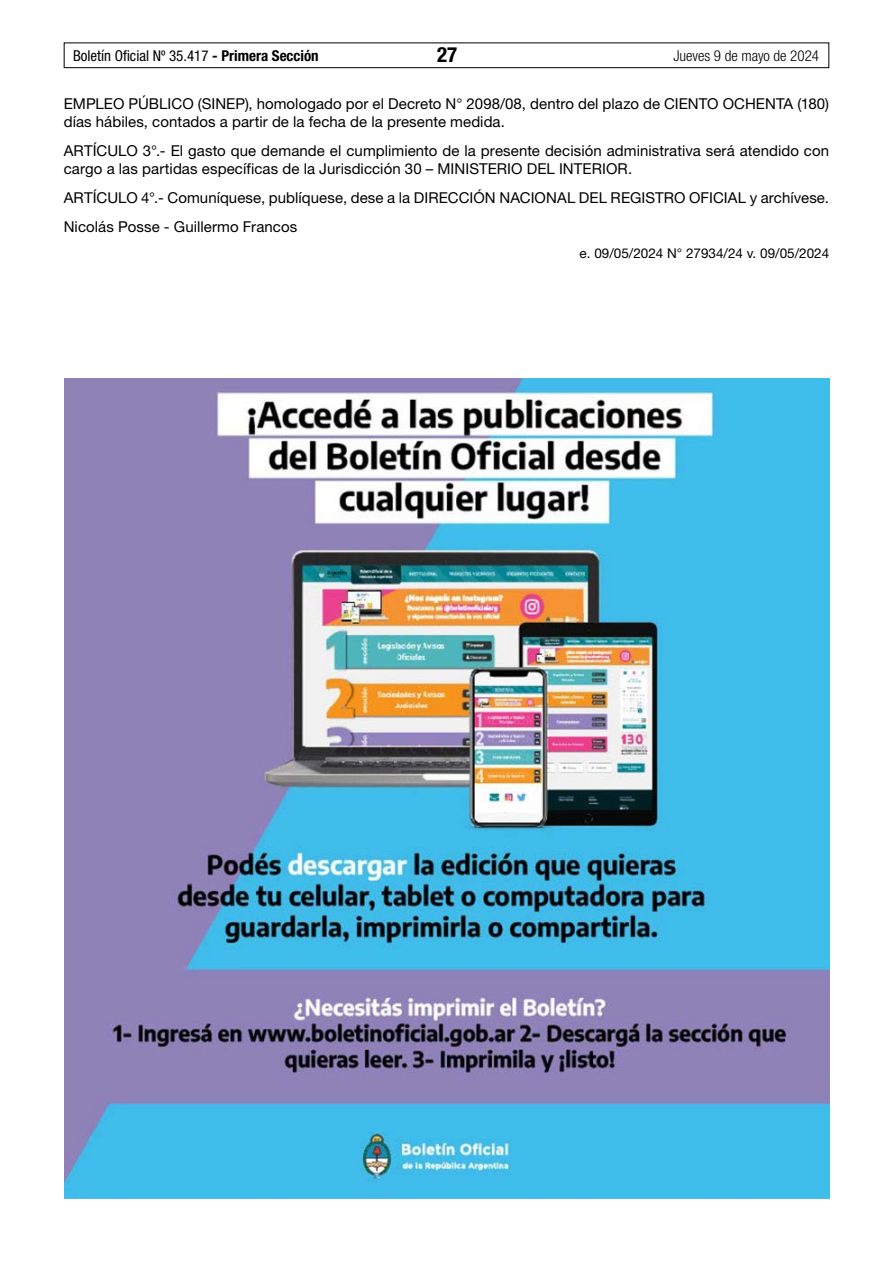
<style>
.page{position:relative;width:893px;height:1263px;background:#fff}
.page>*{position:absolute;margin:0;border:0;box-sizing:border-box;transform-origin:0 0}
.t1{font:700 condensed 21px "Helvetica Neue LT Std";color:#000}
.t2{font:15px/18px "Helvetica Neue LT Std";letter-spacing:.005em;color:#000}
.t3{font:condensed 15px "Helvetica Neue LT Std";color:#000}
.t4{font:300 condensed 15px "Helvetica Neue LT Std";color:#000}
.t5{font:13.5px "Helvetica Neue LT Std";color:#000}
.s1{font-weight:700}
</style>
<div class="page">
<div style="left:64px;top:43px;width:765px;height:25px;border:1px solid #000"></div>
<img style="left:65px;top:378px;width:765px;height:820px">
<p class="t3" style="left:73px;top:47px;width:247px">Boletín Oficial Nº 35.417 <span class="s1">- Primera Sección</span></p>
<h1 class="t1" style="left:437px;top:42px;width:22px">27</h1>
<p class="t4" style="left:673px;top:47px;width:147px">Jueves 9 de mayo de 2024</p>
<p class="t2" style="left:64px;top:94px;width:767px">EMPLEO PÚBLICO (SINEP), homologado por el Decreto N° 2098/08, dentro del plazo de CIENTO OCHENTA (180) días hábiles, contados a partir de la fecha de la presente medida.</p>
<p class="t2" style="left:64px;top:141px;width:767px">ARTÍCULO 3°.- El gasto que demande el cumplimiento de la presente decisión administrativa será atendido con cargo a las partidas específicas de la Jurisdicción 30 – MINISTERIO DEL INTERIOR.</p>
<p class="t2" style="left:64px;top:183px;width:767px;line-height:29.1px">ARTÍCULO 4°.- Comuníquese, publíquese, dese a la DIRECCIÓN NACIONAL DEL REGISTRO OFICIAL y archívese.<br>Nicolás Posse - Guillermo Francos</p>
<p class="t5" style="left:580px;top:245px;width:251px">e. 09/05/2024 N° 27934/24 v. 09/05/2024</p>
</div>
